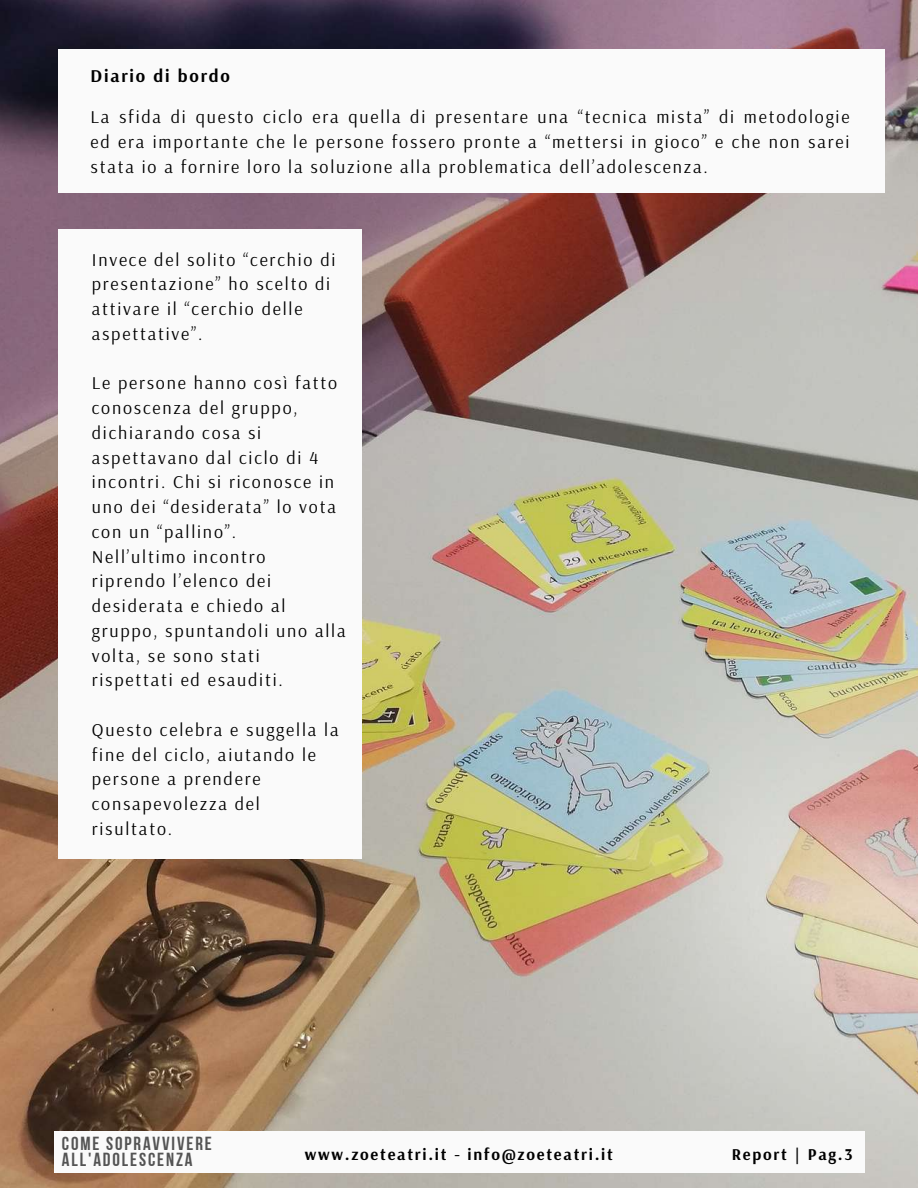
<style>
.page{position:relative;width:918px;height:1188px;background:#fff}
.page>*{position:absolute;margin:0;border:0;box-sizing:border-box;transform-origin:0 0}
.t1{font:18.9px/15.8px "Bebas Neue Cyrillic";letter-spacing:.1em;color:#545454}
.t2{font:18px/24.8px "Arsenal";letter-spacing:.1em;color:#000}
.t3{font:700 18px "Arsenal";letter-spacing:.1em;color:#000}
.t4{font:700 16.5px "Arsenal";letter-spacing:.105em;color:#000}
</style>
<div class="page">
<img style="left:0;top:0;width:918px;height:1188px">
<div style="left:58px;top:49px;width:826px;height:144px;background:#fafafa"></div>
<div style="left:54px;top:1131px;width:810px;height:42px;background:#fafafa"></div>
<div style="left:58px;top:229px;width:304px;height:629px;background:#fafafa"></div>
<p class="t3" style="left:91px;top:64px;width:141px">Diario di bordo</p>
<p class="t2" style="left:91px;top:104px;width:760px;text-align:justify">La sfida di questo ciclo era quella di presentare una “tecnica mista” di metodologie ed era importante che le persone fossero pronte a “mettersi in gioco” e che non sarei stata io a fornire loro la soluzione alla problematica dell’adolescenza.</p>
<p class="t2" style="left:92px;top:246px;width:245px">Invece del solito “cerchio di presentazione” ho scelto di attivare il “cerchio delle aspettative”.</p>
<p class="t2" style="left:92px;top:370px;width:255px">Le persone hanno così fatto conoscenza del gruppo, dichiarando cosa si aspettavano dal ciclo di 4 incontri. Chi si riconosce in uno dei “desiderata” lo vota con un “pallino”.<br>Nell’ultimo incontro<br>riprendo l’elenco dei desiderata e chiedo al gruppo, spuntandoli uno alla volta, se sono stati<br>rispettati ed esauditi.</p>
<p class="t2" style="left:92px;top:717px;width:248px">Questo celebra e suggella la fine del ciclo, aiutando le persone a prendere consapevolezza del risultato.</p>
<p class="t1" style="left:62px;top:1138px;width:152px">COME SOPRAVVIVERE<br>ALL'ADOLESCENZA</p>
<p class="t4" style="left:305px;top:1144px;width:310px">www.zoeteatri.it - info@zoeteatri.it</p>
<p class="t4" style="left:732px;top:1144px;width:122px">Report | Pag.3</p>
</div>
